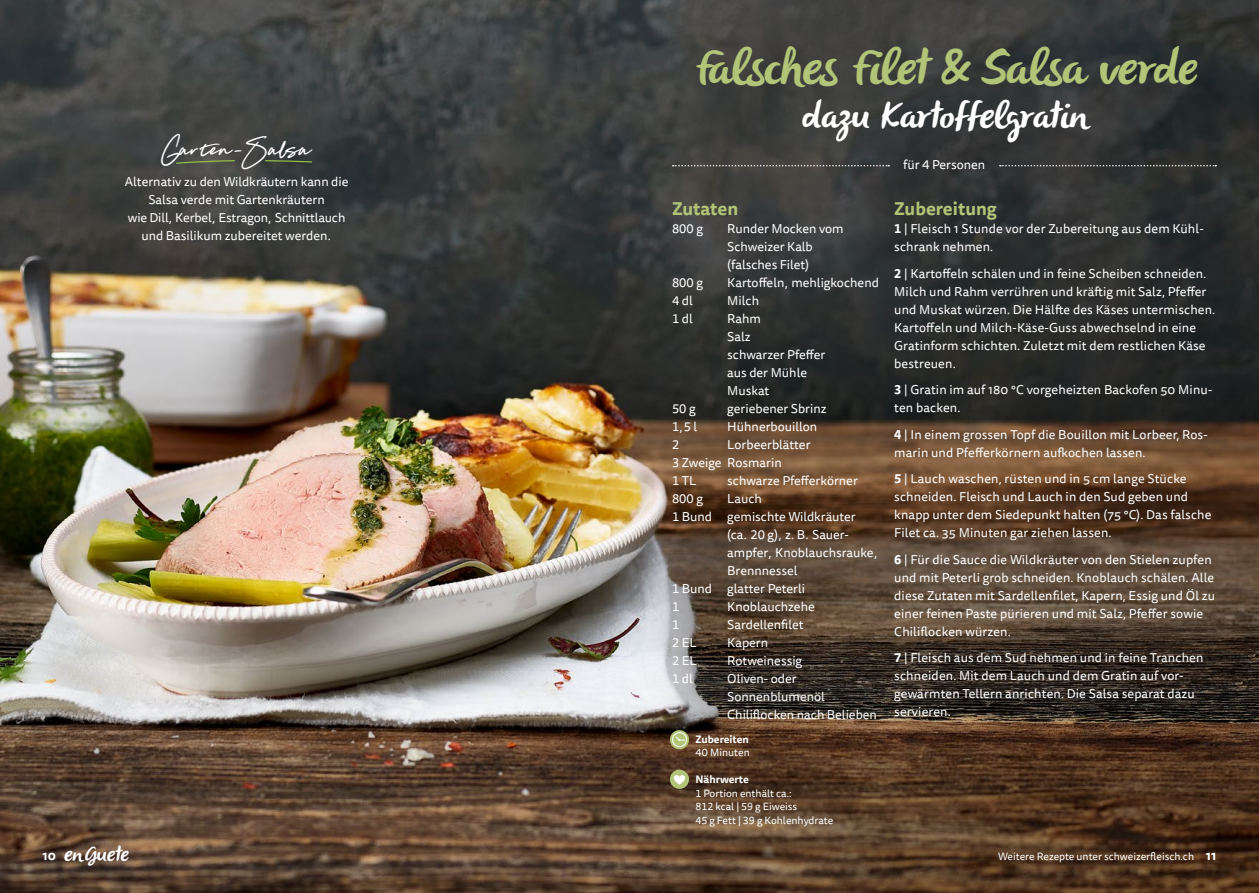
<style>
.page{position:relative;width:1259px;height:893px;background:#fff}
.page>*{position:absolute;margin:0;border:0;box-sizing:border-box;transform-origin:0 0}
.t1{font:italic 49.5px "Olivier";letter-spacing:-.02em;color:#b1c477}
.t2{font:42px "Distinct Style Script";color:#fff}
.t3{font:italic 37.5px "Olivier";color:#fff}
.t4{font:italic 21px "Olivier";color:#fff}
.t5{font:700 18px "Tisa Sans Pro";color:#b1c477}
.t6{font:12.75px/18px "Tisa Sans Pro";letter-spacing:.01em;color:#fff}
.t7{font:10.5px/13.5px "Tisa Sans Pro";color:#fff}
.t8{font:700 10.5px "Tisa Sans Pro";color:#fff}
.s1{font-weight:700}
.s2{font-family:"Tisa Sans Pro";font-weight:700;font-style:normal;font-size:12.75px}
.s3{font-weight:700;font-size:12.75px}
</style>
<div class="page">
<img style="left:0;top:0;width:1259px;height:893px">
<svg style="left:673px;top:165px;width:216px;height:1px"></svg>
<svg style="left:1000px;top:165px;width:216px;height:1px"></svg>
<svg style="left:670px;top:730px;width:19px;height:19px"></svg>
<div style="left:672px;top:732px;width:15px;height:15px;border:1px solid #fff;border-radius:50%"></div>
<svg style="left:675px;top:736px;width:10px;height:5px"></svg>
<div style="left:670px;top:770px;width:19px;height:19px;background:#b1c477;border-radius:50%"></div>
<svg style="left:674px;top:775px;width:11px;height:10px"></svg>
<svg style="left:175px;top:160px;width:61px;height:4px"></svg>
<svg style="left:264px;top:159px;width:49px;height:4px"></svg>
<h2 class="t2" style="left:162px;top:130px;width:151px">Garten-Salsa</h2>
<p class="t6" style="left:125px;top:173px;width:225px;text-align:center">Alternativ zu den Wildkräutern kann die Salsa verde mit Gartenkräutern<br>wie Dill, Kerbel, Estragon, Schnittlauch und Basilikum zubereitet werden.</p>
<h1 class="t1" style="left:692px;top:40px;width:517px">FalschesFilet&amp; Salsa verde</h1>
<h3 class="t3" style="left:801px;top:94px;width:288px">dazu Kartoffelgratin</h3>
<h3 class="t5" style="left:672px;top:195px;width:68px">Zutaten</h3>
<p class="t6" style="left:672px;top:220px;width:32px">800 g</p>
<p class="t6" style="left:727px;top:220px;width:118px">Runder Mocken vom<br>Schweizer Kalb (falsches Filet)</p>
<p class="t6" style="left:672px;top:274px;width:32px">800 g</p>
<p class="t6" style="left:727px;top:274px;width:153px">Kartoffeln, mehligkochend</p>
<p class="t6" style="left:672px;top:292px;width:22px">4 dl</p>
<p class="t6" style="left:727px;top:292px;width:33px">Milch</p>
<p class="t6" style="left:672px;top:310px;width:22px">1 dl</p>
<p class="t6" style="left:727px;top:310px;width:100px">Rahm<br>Salz<br>schwarzer Pfeffer aus der Mühle<br>Muskat</p>
<p class="t6" style="left:672px;top:400px;width:25px">50 g</p>
<p class="t6" style="left:727px;top:400px;width:101px">geriebener Sbrinz</p>
<p class="t6" style="left:672px;top:418px;width:27px">1,5 l</p>
<p class="t6" style="left:727px;top:418px;width:92px">Hühnerbouillon</p>
<p class="t6" style="left:672px;top:436px;width:9px">2</p>
<p class="t6" style="left:672px;top:436px;width:140px;text-indent:55px">Lorbeerblätter<br>3 Zweige Rosmarin<br>1 TL</p>
<p class="t6" style="left:727px;top:472px;width:132px">schwarze Pfefferkörner</p>
<p class="t6" style="left:672px;top:490px;width:32px">800 g</p>
<p class="t6" style="left:727px;top:490px;width:36px">Lauch</p>
<p class="t6" style="left:672px;top:508px;width:185px">1 Bund gemischte Wildkräuter</p>
<p class="t6" style="left:727px;top:526px;width:123px">(ca. 20 g), z.B. Sauer-</p>
<p class="t6" style="left:727px;top:544px;width:152px">ampfer, Knoblauchsrauke,</p>
<p class="t6" style="left:727px;top:562px;width:72px">Brennnessel</p>
<p class="t6" style="left:672px;top:580px;width:135px">1 Bund glatter Peterli</p>
<p class="t6" style="left:672px;top:598px;width:9px">1</p>
<p class="t6" style="left:727px;top:598px;width:89px">Knoblauchzehe</p>
<p class="t6" style="left:672px;top:616px;width:9px">1</p>
<p class="t6" style="left:727px;top:616px;width:78px">Sardellenfilet</p>
<p class="t6" style="left:672px;top:634px;width:26px">2 EL</p>
<p class="t6" style="left:727px;top:634px;width:42px">Kapern</p>
<p class="t6" style="left:672px;top:652px;width:26px">2 EL</p>
<p class="t6" style="left:727px;top:652px;width:76px">Rotweinessig</p>
<p class="t6" style="left:672px;top:670px;width:22px">1 dl</p>
<p class="t6" style="left:727px;top:670px;width:151px">Oliven- oder<br>Sonnenblumenöl<br>Chiliflocken nach Belieben</p>
<p class="t8" style="left:695px;top:731px;width:55px">Zubereiten</p>
<p class="t7" style="left:695px;top:746px;width:56px">40 Minuten</p>
<p class="t8" style="left:695px;top:772px;width:55px">Nährwerte</p>
<p class="t7" style="left:695px;top:786px;width:139px">1 Portion enthält ca.:<br>812 kcal | 59 g Eiweiss<br>45 g Fett | 39 g Kohlenhydrate</p>
<p class="t6" style="left:903px;top:156px;width:84px">für 4 Personen</p>
<h3 class="t5" style="left:894px;top:195px;width:104px">Zubereitung</h3>
<p class="t6" style="left:894px;top:220px;width:311px"><span class="s1">1</span> | Fleisch 1 Stunde vor der Zubereitung aus dem Kühl&shy;schrank nehmen.</p>
<p class="t6" style="left:894px;top:265px;width:323px"><span class="s1">2</span> | Kartoffeln schälen und in feine Scheiben schneiden.<br>Milch und Rahm verrühren und kräftig mit Salz, Pfeffer und Muskat würzen. Die Hälfte des Käses untermischen.<br>Kartoffeln und Milch-Käse-Guss abwechselnd in eine Gratinform schichten. Zuletzt mit dem restlichen Käse bestreuen.</p>
<p class="t6" style="left:894px;top:381px;width:319px"><span class="s1">3</span> | Gratin im auf 180 °C vorgeheizten Backofen 50 Minu&shy;ten backen.</p>
<p class="t6" style="left:894px;top:426px;width:315px"><span class="s1">4</span> | In einem grossen Topf die Bouillon mit Lorbeer, Ros&shy;marin und Pfefferkörnern aufkochen lassen.</p>
<p class="t6" style="left:894px;top:470px;width:319px"><span class="s1">5</span> | Lauch waschen, rüsten und in 5 cm lange Stücke schneiden. Fleisch und Lauch in den Sud geben und knapp unter dem Siedepunkt halten (75 °C). Das falsche Filet ca. 35 Minuten gar ziehen lassen.</p>
<p class="t6" style="left:894px;top:551px;width:322px"><span class="s1">6</span> | Für die Sauce die Wildkräuter von den Stielen zupfen und mit Peterli grob schneiden. Knoblauch schälen. Alle diese Zutaten mit Sardellenfilet, Kapern, Essig und Öl zu einer feinen Paste pürieren und mit Salz, Pfeffer sowie Chiliflocken würzen.</p>
<p class="t6" style="left:894px;top:649px;width:311px"><span class="s1">7</span> | Fleisch aus dem Sud nehmen und in feine Tranchen schneiden. Mit dem Lauch und dem Gratin auf vor&shy;gewärmten Tellern anrichten. Die Salsa separat dazu servieren.</p>
<h3 class="t4" style="left:43px;top:842px;width:92px"><span class="s2">1 0</span> en Guete</h3>
<p class="t7" style="left:998px;top:850px;width:220px">Weitere Rezepte unter schweizerfleisch.ch <span class="s3">11</span></p>
</div>
